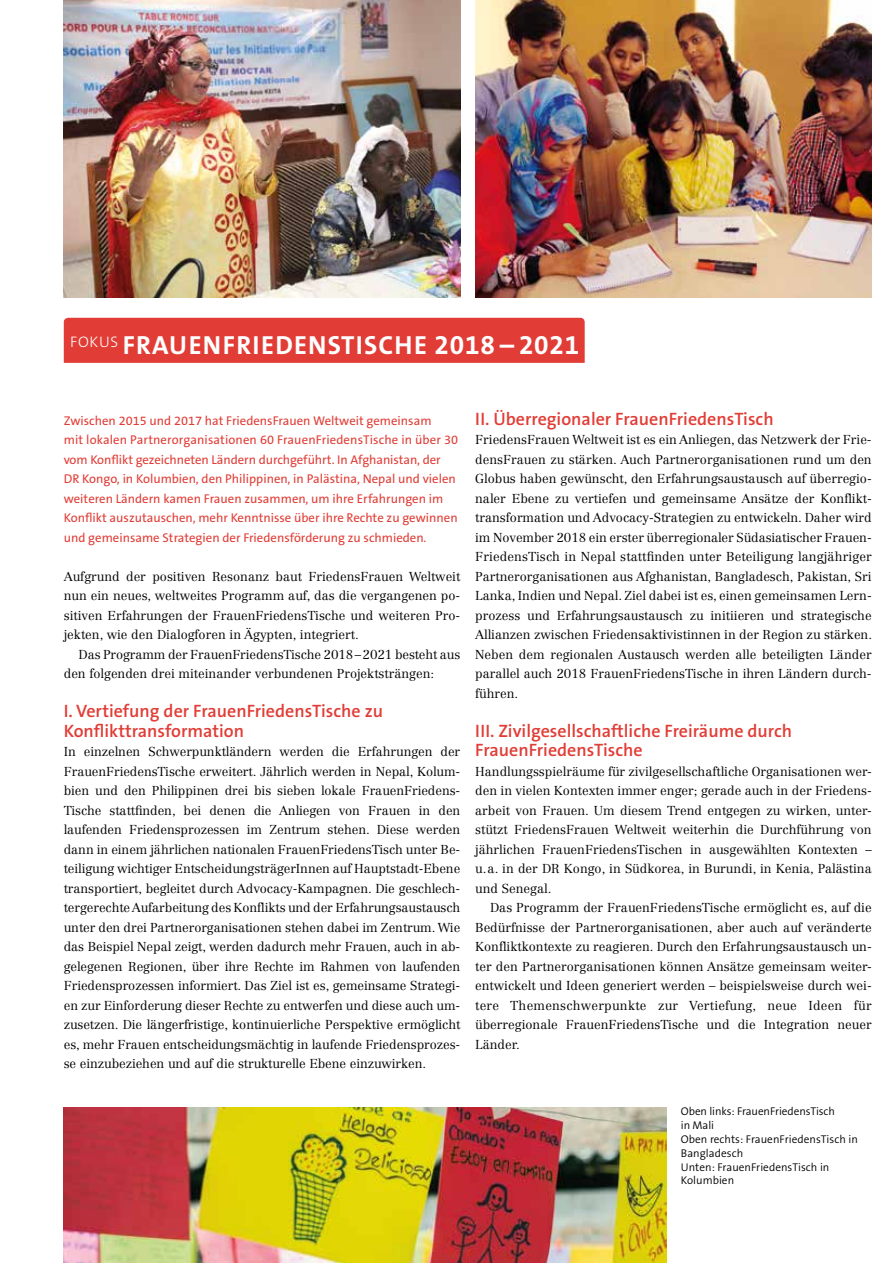
<style>
.page{position:relative;width:893px;height:1263px;background:#fff}
.page>*{position:absolute;margin:0;border:0;box-sizing:border-box;transform-origin:0 0}
.t1{font:700 26.25px "The Sans B W7";letter-spacing:.045em;color:#fff}
.t2{font:600 18px/19.5px "The Sans B W6";color:#e13d36}
.t3{font:300 12.75px/19.5px "Centennial LT Std";color:#000;text-align:justify}
.t4{font:12.75px/19.5px "The Sans B W5 Plain";color:#e13d36}
.t5{font:300 11.25px/13.8px "The Sans B W4";letter-spacing:.005em;color:#000}
</style>
<div class="page">
<div style="left:64px;top:318px;width:521px;height:45px;background:#e13d36"></div>
<img style="left:475px;top:0;width:397px;height:298px">
<img style="left:64px;top:0;width:396px;height:298px">
<img style="left:64px;top:1107px;width:602px;height:156px">
<h1 class="t1" style="left:70px;top:329px;width:510px"><sup>FOKUS</sup> FRAUENFRIEDENSTISCHE 2018 – 2021</h1>
<p class="t4" style="left:64px;top:411px;width:396px">Zwischen 2015 und 2017 hat FriedensFrauen Weltweit gemeinsam<br>mit lokalen Partnerorganisationen 60 FrauenFriedensTische in über 30 vom Konflikt gezeichneten Ländern durchgeführt. I n Afghanistan, der<br>DR Kongo, in Kolumbien, den Philippinen, in Palästina, Nepal und vielen weiteren Ländern kamen Frauen zusammen, um ihre Erfahrungen im Konflikt auszutauschen, mehr Kenntnisse über ihre Rechte zu gewinnen und gemeinsame Strategien der Friedensförderung zu schmieden.</p>
<p class="t3" style="left:64px;top:566px;width:398px">Aufgrund der positiven Resonanz baut FriedensFrauen Weltweit nun ein neues, weltweites Programm auf, das die vergangenen po&shy;sitiven Erfahrungen der FrauenFriedensTische und weiteren Pro&shy;jekten, wie den Dialogforen in Ägypten, integriert.</p>
<p class="t3" style="left:64px;top:644px;width:398px;text-indent:15px">Das Programm der FrauenFriedensTische 2018–2021 besteht aus den folgenden drei miteinander verbundenen Projektsträngen:</p>
<h2 class="t2" style="left:64px;top:701px;width:321px">I. Vertiefung der FrauenFriedensTische zu<br>Konflikttransformation</h2>
<p class="t3" style="left:64px;top:742px;width:398px">In einzelnen Schwerpunktländern werden die Erfahrungen der FrauenFriedensTische erweitert. Jährlich werden in Nepal, Kolum&shy;bien und den Philippinen drei bis sieben lokale FrauenFriedens-Tische stattfinden, bei denen die Anliegen von Frauen in den laufenden Friedensprozessen im Zentrum stehen. Diese werden dann in einem jährlichen nationalen FrauenFriedensTisch unter Be&shy;teiligung wichtiger EntscheidungsträgerInnen auf Hauptstadt-Ebene transportiert, begleitet durch Advocacy-Kampagnen. Die geschlech&shy;tergerechte Aufarbeitung des Konflikts und der Erfahrungsaustausch unter den drei Partnerorganisationen stehen dabei im Zentrum. Wie das Beispiel Nepal zeigt, werden dadurch mehr Frauen, auch in ab&shy;gelegenen Regionen, über ihre Rechte im Rahmen von laufenden Friedensprozessen informiert. Das Ziel ist es, gemeinsame Strategi&shy;en zur Einforderung dieser Rechte zu entwerfen und diese auch um&shy;zusetzen. Die längerfristige, kontinuierliche Perspektive ermöglicht es, mehr Frauen entscheidungsmächtig in laufende Friedensprozes&shy;se einzubeziehen und auf die strukturelle Ebene einzuwirken.</p>
<h2 class="t2" style="left:475px;top:409px;width:300px">II. Überregionaler FrauenFriedensTisch</h2>
<p class="t3" style="left:475px;top:430px;width:398px">FriedensFrauen Weltweit ist es ein Anliegen, das Netzwerk der Frie&shy;densFrauen zu stärken. Auch Partnerorganisationen rund um den Globus haben gewünscht, den Erfahrungsaustausch auf überregio&shy;naler Ebene zu vertiefen und gemeinsame Ansätze der Konflikt&shy;transformation und Advocacy-Strategien zu entwickeln. Daher wird im November 2018 ein erster überregionaler Südasiatischer Frauen-FriedensTisch in Nepal stattfinden unter Beteiligung langjähriger Partnerorganisationen aus Afghanistan, Bangladesch, Pakistan, Sri Lanka, Indien und Nepal. Ziel dabei ist es, einen gemeinsamen Lern&shy;prozess und Erfahrungsaustausch zu initiieren und strategische Allianzen zwischen Friedensaktivistinnen in der Region zu stärken.<br>Neben dem regionalen Austausch werden alle beteiligten Länder parallel auch 2018 FrauenFriedensTische in ihren Ländern durch&shy;führen.</p>
<h2 class="t2" style="left:475px;top:721px;width:318px">III. Zivilgesellschaftliche Freiräume durch<br>FrauenFriedensTische</h2>
<p class="t3" style="left:475px;top:761px;width:398px">Handlungsspielräume für zivilgesellschaftliche Organisationen wer&shy;den in vielen Kontexten immer enger; gerade auch in der Friedens&shy;arbeit von Frauen. Um diesem Trend entgegen zu wirken, unter&shy;stützt FriedensFrauen Weltweit weiterhin die Durchführung von jährlichen FrauenFriedensTischen in ausgewählten Kontexten – u.a. in der DR Kongo, in Südkorea, in Burundi, in Kenia, Palästina und Senegal.</p>
<p class="t3" style="left:475px;top:898px;width:398px;text-indent:15px">Das Programm der FrauenFriedensTische ermöglicht es, auf die Bedürfnisse der Partnerorganisationen, aber auch auf veränderte Konfliktkontexte zu reagieren. Durch den Erfahrungsaustausch un&shy;ter den Partnerorganisationen können Ansätze gemeinsam weiter&shy;entwickelt und Ideen generiert werden – beispielsweise durch wei&shy;tere Themenschwerpunkte zur Vertiefung, neue Ideen für überregionale FrauenFriedensTische und die Integration neuer Länder.</p>
<p class="t5" style="left:681px;top:1105px;width:178px">Oben links: FrauenFriedensTisch<br>in Mali<br>Oben rechts: FrauenFriedensTisch in<br>Bangladesch<br>Unten: FrauenFriedensTisch in<br>Kolumbien</p>
</div>
